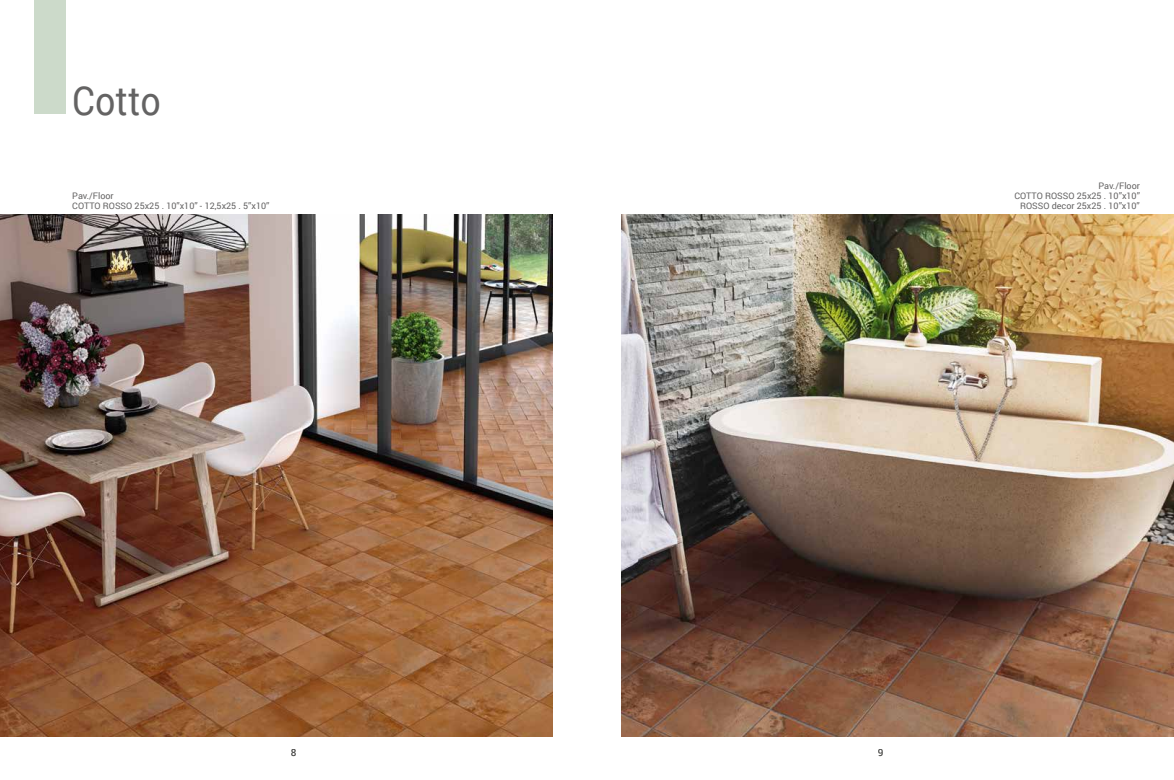
<style>
.page{position:relative;width:1174px;height:780px;background:#fff}
.page>*{position:absolute;margin:0;border:0;box-sizing:border-box;transform-origin:0 0}
.t1{font:40px "Roboto";color:#646363;scale:.9 1}
.t2{font:500 10px "Roboto";color:#1a1a18}
.t3{font:9px/10px "Roboto";color:#646363}
</style>
<div class="page">
<div style="left:34px;top:0;width:31px;height:114px;background:#ccdaca"></div>
<img style="left:621px;top:215px;width:553px;height:521px">
<img style="left:0;top:215px;width:553px;height:521px">
<h1 class="t1" style="left:72px;top:72px;width:100px">Cotto</h1>
<p class="t3" style="left:72px;top:190px;width:199px">Pav./Floor<br>COTTO ROSSO 25x25 . 10”x10” - 12,5x25 . 5”x10”</p>
<p class="t3" style="left:1014px;top:180px;width:127px;text-align:right">Pav./Floor<br>COTTO ROSSO 25x25 . 10”x10”<br>ROSSO decor 25x25 . 10”x10”</p>
<p class="t2" style="left:291px;top:745px;width:7px">8</p>
<p class="t2" style="left:877px;top:745px;width:7px">9</p>
</div>
